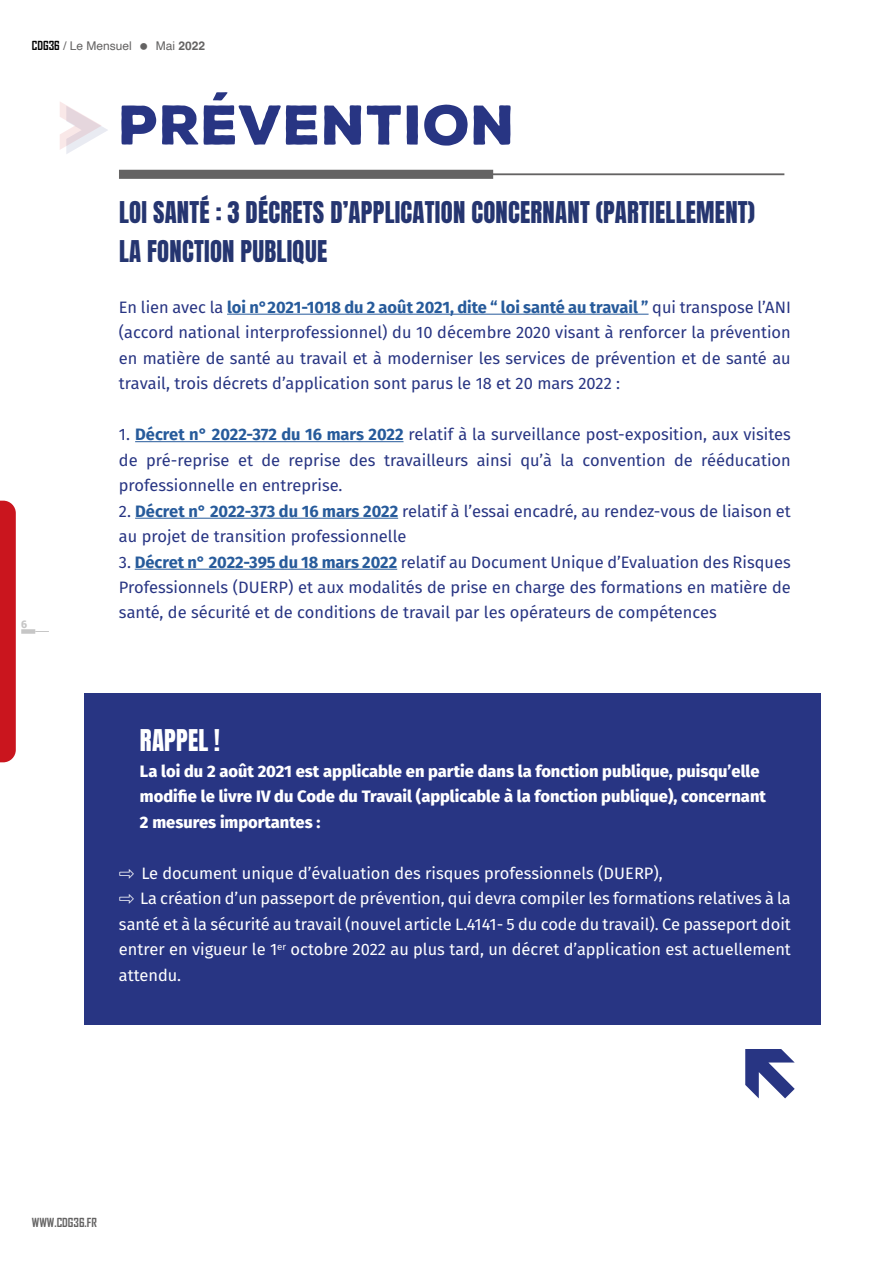
<style>
.page{position:relative;width:893px;height:1263px;background:#fff}
.page>*{position:absolute;margin:0;border:0;box-sizing:border-box;transform-origin:0 0}
.t1{font:900 54px "Nexa Rust Sans";letter-spacing:.01em;color:#283583}
.t2{font:25.5px/39px "Anton";letter-spacing:.01em;color:#253570}
.t3{font:25.5px "Anton";letter-spacing:.01em;color:#fff}
.t4{font:16.5px/25.5px "Fira Sans";color:#283583;text-align:justify}
.t5{font:16.5px/25.5px "Fira Sans";color:#fff}
.t6{font:800 16.5px/25.5px "Fira Sans";color:#fff}
.t7{font:12px "Helvetica";color:#646363}
.t8{font:700 12px "Agency FB";color:#646363}
.t9{font:700 12px "Helvetica";color:#646363}
.t10{font:900 10.5px "Roboto";color:#c6c6c6}
.s1{font-family:"Agency FB";font-weight:700;color:#000}
.s2{font-weight:400}
.s3{font-weight:700;color:#275b9b}
</style>
<div class="page">
<svg style="left:0;top:501px;width:16px;height:261px;background:#cb1b23"></svg>
<svg style="left:35px;top:631px;width:14px;height:1px"></svg>
<div style="left:21px;top:629px;width:14px;height:5px;background:#c6c6c6"></div>
<div style="left:84px;top:693px;width:737px;height:332px;background:#283583"></div>
<svg style="left:60px;top:102px;width:48px;height:52px"></svg>
<hr style="left:227px;top:314px;width:422px;height:1px;background:#275b9b">
<hr style="left:135px;top:441px;width:269px;height:1px;background:#275b9b">
<hr style="left:135px;top:518px;width:263px;height:1px;background:#275b9b">
<hr style="left:135px;top:569px;width:262px;height:1px;background:#275b9b">
<hr style="left:253px;top:173px;width:531px;height:2px;background:#646363">
<div style="left:119px;top:170px;width:374px;height:9px;background:#646363"></div>
<p class="t7" style="left:32px;top:37px;width:101px"><span class="s1">CDG36</span> / Le Mensuel</p>
<p class="t9" style="left:156px;top:38px;width:51px"><span class="s2">Mai</span> 2022</p>
<p class="t10" style="left:21px;top:616px;width:8px">6</p>
<h1 class="t1" style="left:119px;top:88px;width:398px">PRÉVENTION</h1>
<h2 class="t2" style="left:119px;top:194px;width:637px">LOI SANTÉ : 3 DÉCRETS D’APPLICATION CONCERNANT (PARTIELLEMENT)<br>LA FONCTION PUBLIQUE</h2>
<p class="t4" style="left:119px;top:294px;width:673px">En lien avec la <span class="s3">loi n°2021-1018 du 2 août 2021, dite “ loi santé au travail ”</span> qui transpose l’ANI (accord national interprofessionnel) du 10 décembre 2020 visant à renforcer la prévention en matière de santé au travail et à moderniser les services de prévention et de santé au travail, trois décrets d’application sont parus le 18 et 20 mars 2022 :</p>
<p class="t4" style="left:119px;top:421px;width:673px">1. <span class="s3">Décret n° 2022-372 du 16 mars 2022</span> relatif à la surveillance post-exposition, aux visites de pré-reprise et de reprise des travailleurs ainsi qu’à la convention de rééducation professionnelle en entreprise.</p>
<p class="t4" style="left:119px;top:497px;width:673px">2. <span class="s3">Décret n° 2022-373 du 16 mars 2022</span> relatif à l’essai encadré, au rendez-vous de liaison et au projet de transition professionnelle</p>
<p class="t4" style="left:119px;top:548px;width:673px">3. <span class="s3">Décret n° 2022-395 du 18 mars 2022</span> relatif au Document Unique d’Evaluation des Risques Professionnels (DUERP) et aux modalités de prise en charge des formations en matière de santé, de sécurité et de conditions de travail par les opérateurs de compétences</p>
<h2 class="t3" style="left:140px;top:727px;width:81px">RAPPEL !</h2>
<p class="t6" style="left:140px;top:757px;width:627px">La loi du 2 août 2021 est applicable en partie dans la fonction publique, puisqu’elle modifie le livre IV du Code du Travail (applicable à la fonction publique), concernant<br>2 mesures importantes :</p>
<p class="t5" style="left:119px;top:860px;width:673px">⇨ Le document unique d’évaluation des risques professionnels (DUERP),<br>⇨ La création d’un passeport de prévention, qui devra compiler les formations relatives à la santé et à la sécurité au travail (nouvel article L.4141- 5 du code du travail). Ce passeport doit entrer en vigueur le 1<sup>er</sup> octobre 2022 au plus tard, un décret d’application est actuellement attendu.</p>
<p class="t8" style="left:32px;top:1215px;width:66px">WWW.CDG36.FR</p>
</div>
